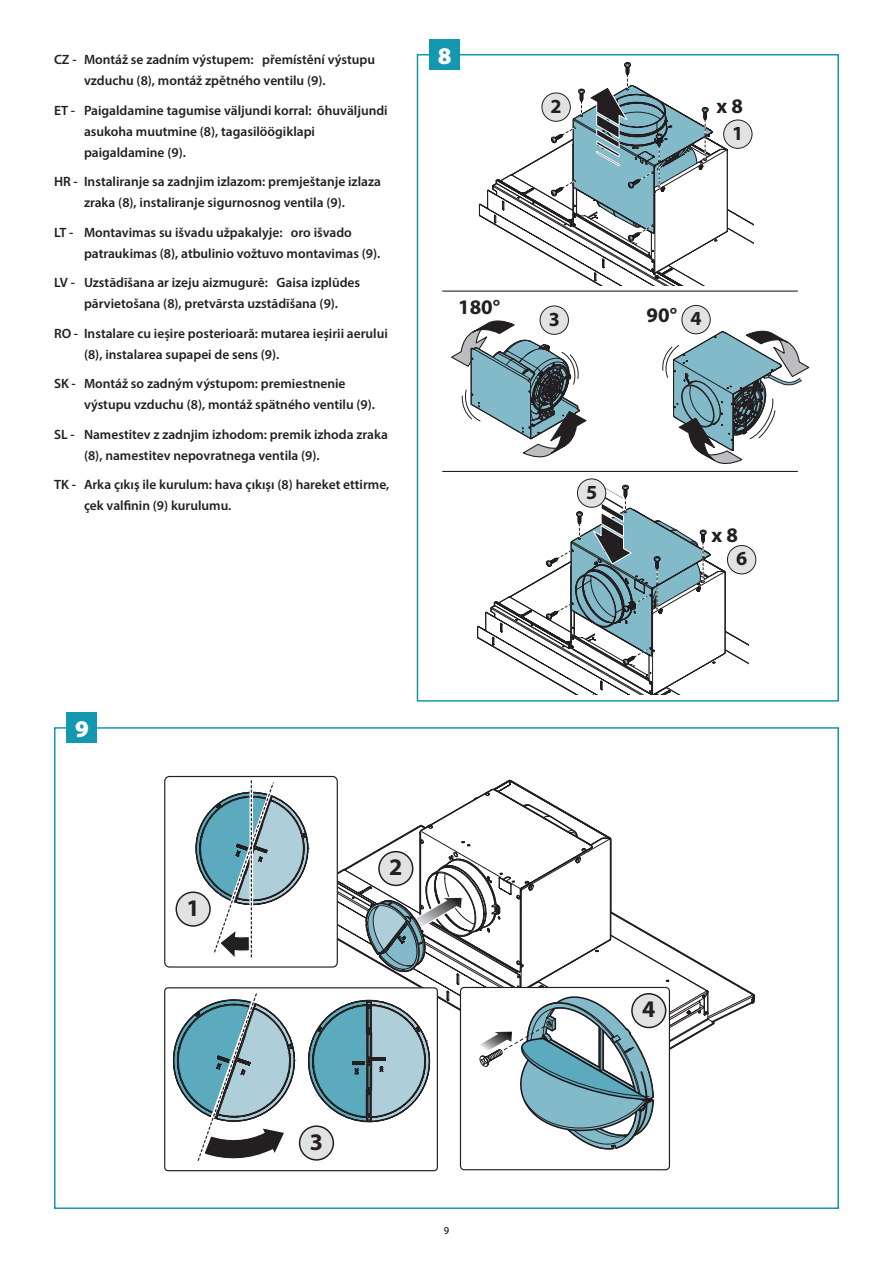
<style>
.page{position:relative;width:893px;height:1263px;background:#fff}
.page>*{position:absolute;margin:0;border:0;box-sizing:border-box;transform-origin:0 0}
.t1{font:900 24px "Myriad Pro";color:#fff}
.t2{font:700 23.85px "Myriad Pro";color:#231f20}
.t3{font:700 20.85px "Myriad Pro";color:#231f20}
.t4{font:700 20.1px "Myriad Pro";color:#231f20}
.t5{font:600 13.5px/21px "Myriad Pro";color:#231f20}
.t6{font:10.5px "Myriad Pro";color:#000}
</style>
<div class="page">
<div style="left:417px;top:54px;width:422px;height:648px;border:2px solid #1498af"></div>
<div style="left:429px;top:40px;width:31px;height:30px;background:#1498af"></div>
<div style="left:67px;top:713px;width:30px;height:30px;background:#1498af"></div>
<svg style="left:479px;top:62px;width:274px;height:224px"></svg>
<svg style="left:477px;top:484px;width:271px;height:210px"></svg>
<svg style="left:451px;top:319px;width:358px;height:145px"></svg>
<hr style="left:442px;top:291px;width:356px;height:1px;background:#231f20">
<hr style="left:442px;top:471px;width:356px;height:1px;background:#231f20">
<div style="left:724px;top:120px;width:28px;height:28px;background:#e0e3e1;border-radius:50%"></div>
<div style="left:723px;top:120px;width:29px;height:29px;border:1px solid #231f20;border-radius:50%"></div>
<div style="left:540px;top:306px;width:28px;height:28px;background:#e0e3e1;border-radius:50%"></div>
<div style="left:540px;top:305px;width:29px;height:30px;border:1px solid #231f20;border-radius:50%"></div>
<div style="left:682px;top:305px;width:28px;height:29px;background:#e0e3e1;border-radius:50%"></div>
<div style="left:681px;top:305px;width:30px;height:29px;border:1px solid #231f20;border-radius:50%"></div>
<div style="left:727px;top:545px;width:29px;height:29px;background:#e0e3e1;border-radius:50%"></div>
<div style="left:727px;top:545px;width:29px;height:29px;border:1px solid #231f20;border-radius:50%"></div>
<div style="left:542px;top:93px;width:28px;height:28px;background:#e0e3e1;border-radius:50%"></div>
<div style="left:541px;top:92px;width:30px;height:30px;border:1px solid #231f20;border-radius:50%"></div>
<div style="left:577px;top:479px;width:29px;height:28px;background:#e0e3e1;border-radius:50%"></div>
<div style="left:577px;top:478px;width:29px;height:30px;border:1px solid #231f20;border-radius:50%"></div>
<svg style="left:166px;top:776px;width:534px;height:392px"></svg>
<p class="t5" style="left:84px;top:49px;width:293px;text-indent:-30px">CZ - Montáž se zadním výstupem: přemístění výstupu vzduchu (8), montáž zpětného ventilu (9).</p>
<p class="t5" style="left:84px;top:99px;width:305px;text-indent:-30px">ET - Paigaldamine tagumise väljundi korral: õhuväljundi asukoha muutmine (8), tagasilöögiklapi paigaldamine (9).</p>
<p class="t5" style="left:54px;top:171px;width:328px;text-align:center">HR - Instaliranje sa zadnjim izlazom: premještanje izlaza zraka (8), instaliranje sigurnosnog ventila (9).</p>
<p class="t5" style="left:84px;top:221px;width:298px;text-indent:-30px">LT - Montavimas su išvadu užpakalyje: oro išvado patraukimas (8), atbulinio vožtuvo montavimas (9).</p>
<p class="t5" style="left:54px;top:272px;width:308px;text-align:center">LV - Uzstādīšana ar izeju aizmugurē: Gaisa izplūdes pārvietošana (8), pretvārsta uzstādīšana (9).</p>
<p class="t5" style="left:84px;top:322px;width:305px;text-indent:-30px">RO - Instalare cu ieșire posterioară: mutarea ieșirii aerului (8), instalarea supapei de sens (9).</p>
<p class="t5" style="left:84px;top:373px;width:293px;text-indent:-30px">SK - Montáž so zadným výstupom: premiestnenie výstupu vzduchu (8), montáž spätného ventilu (9).</p>
<p class="t5" style="left:84px;top:423px;width:305px;text-indent:-30px">SL - Namestitev z zadnjim izhodom: premik izhoda zraka (8), namestitev nepovratnega ventila (9).</p>
<p class="t5" style="left:84px;top:474px;width:307px;text-indent:-30px">TK - Arka çıkış ile kurulum: hava çıkışı (8) hareket ettirme, çek valfinin (9) kurulumu.</p>
<h1 class="t1" style="left:438px;top:42px;width:15px">8</h1>
<h3 class="t3" style="left:458px;top:293px;width:44px">180°</h3>
<h3 class="t4" style="left:551px;top:93px;width:13px">2</h3>
<h3 class="t3" style="left:717px;top:92px;width:28px">x 8</h3>
<h3 class="t4" style="left:732px;top:120px;width:13px">1</h3>
<h3 class="t3" style="left:647px;top:302px;width:32px">90°</h3>
<h3 class="t4" style="left:549px;top:306px;width:13px">3</h3>
<h3 class="t4" style="left:690px;top:305px;width:13px">4</h3>
<h3 class="t4" style="left:586px;top:479px;width:13px">5</h3>
<h3 class="t3" style="left:712px;top:521px;width:28px">x 8</h3>
<h3 class="t4" style="left:736px;top:545px;width:13px">6</h3>
<h1 class="t1" style="left:75px;top:715px;width:15px">9</h1>
<h2 class="t2" style="left:187px;top:892px;width:15px">1</h2>
<h2 class="t2" style="left:389px;top:852px;width:15px">2</h2>
<h2 class="t2" style="left:310px;top:1126px;width:15px">3</h2>
<p class="t6" style="left:444px;top:1224px;width:7px">9</p>
<h2 class="t2" style="left:642px;top:994px;width:15px">4</h2>
</div>
